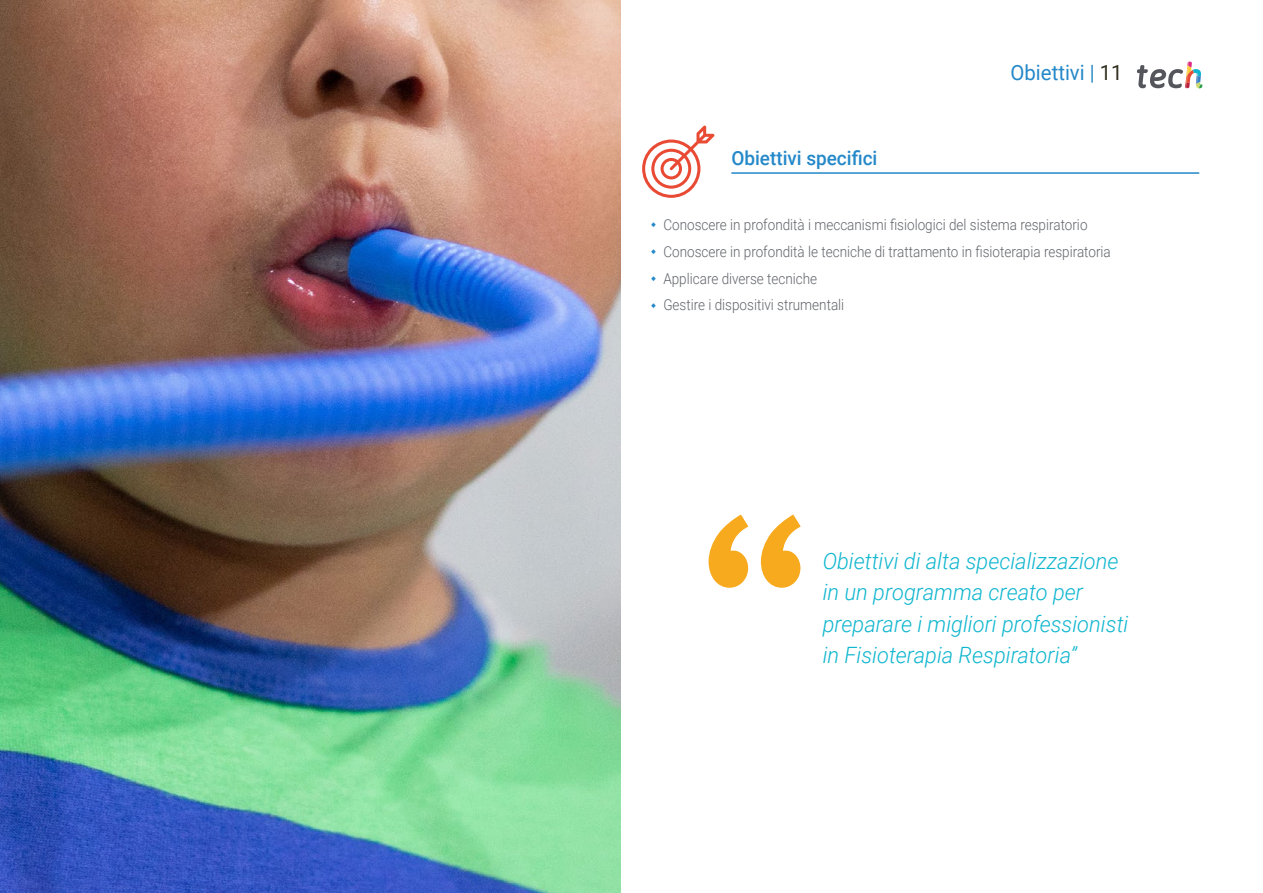
<style>
.page{position:relative;width:1263px;height:893px;background:#fff}
.page>*{position:absolute;margin:0;border:0;box-sizing:border-box;transform-origin:0 0}
.t1{font:italic 300 22.5px/31.5px "Roboto";color:#0fb6cf}
.t2{font:21px "Roboto";color:#2488c9}
.t3{font:500 19.5px "Roboto";color:#2488c9}
.t4{font:300 15px/26.7px "Roboto";color:#61646a;scale:.9 1}
.s1{color:#312e20}
</style>
<div class="page">
<img style="left:0;top:0;width:621px;height:893px">
<svg style="left:642px;top:125px;width:72px;height:73px"></svg>
<hr style="left:731px;top:173px;width:468px;height:1px;background:#2488c9">
<svg style="left:1137px;top:62px;width:65px;height:27px"></svg>
<svg style="left:708px;top:514px;width:93px;height:74px"></svg>
<h3 class="t3" style="left:731px;top:144px;width:147px">Obiettivi specifici</h3>
<h2 class="t2" style="left:1010px;top:57px;width:114px">Obiettivi | <span class="s1">11</span></h2>
<p class="t4" style="left:663px;top:211px;width:499px">Conoscere in profondità i meccanismi fisiologici del sistema respiratorio Conoscere in profondità le tecniche di trattamento in fisioterapia respiratoria Applicare diverse tecniche<br>Gestire i dispositivi strumentali</p>
<h1 class="t1" style="left:823px;top:544px;width:307px">Obiettivi di alta specializzazione in un programma creato per preparare i migliori professionisti in Fisioterapia Respiratoria”</h1>
</div>
